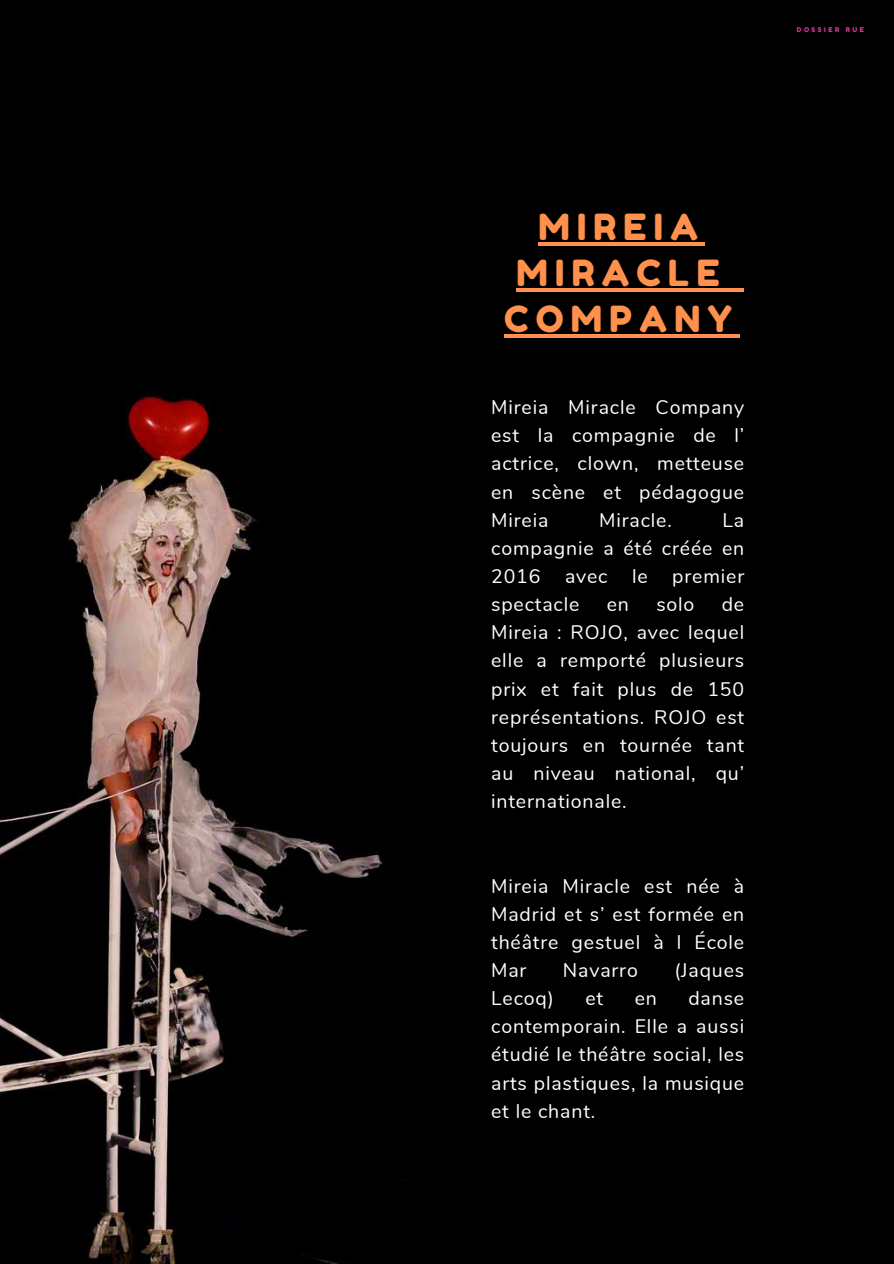
<style>
.page{position:relative;width:894px;height:1264px;background:#fff}
.page>*{position:absolute;margin:0;border:0;box-sizing:border-box;transform-origin:0 0}
.t1{font:36px/46.2px "Fredoka One";letter-spacing:.2em;color:#ff914d;text-align:center}
.t2{font:19.5px/28.2px "Nunito";letter-spacing:.045em;color:#fff;text-align:justify}
.t3{font:6.6px "Fredoka One";letter-spacing:.38em;color:#db349a}
</style>
<div class="page">
<div style="left:0;top:0;width:893px;height:1263px;background:#000"></div>
<img style="left:0;top:395px;width:383px;height:868px">
<hr style="left:538px;top:242px;width:167px;height:3px;background:#ff914d">
<hr style="left:516px;top:288px;width:210px;height:3px;background:#ff914d">
<hr style="left:726px;top:288px;width:17px;height:3px;background:#ff914d">
<hr style="left:504px;top:334px;width:235px;height:3px;background:#ff914d">
<p class="t3" style="left:796px;top:26px;width:69px">DOSSIER RUE</p>
<h1 class="t1" style="left:504px;top:203px;width:230px">MIREIA<br>MIRACLE<br>COMPANY</h1>
<p class="t2" style="left:491px;top:393px;width:254px">Mireia Miracle Company est la compagnie de l’ actrice, clown, metteuse en scène et pédagogue Mireia</p>
<p class="t2" style="left:491px;top:506px;width:254px;text-indent:231px">La compagnie a été créée en 2016</p>
<p class="t2" style="left:599px;top:506px;width:74px">Miracle.</p>
<p class="t2" style="left:565px;top:562px;width:44px">avec</p>
<p class="t2" style="left:632px;top:562px;width:17px">le</p>
<p class="t2" style="left:672px;top:562px;width:73px">premier</p>
<p class="t2" style="left:491px;top:590px;width:90px">spectacle</p>
<p class="t2" style="left:606px;top:590px;width:24px">en</p>
<p class="t2" style="left:656px;top:590px;width:40px">solo</p>
<p class="t2" style="left:491px;top:590px;width:254px;text-indent:230px">de Mireia : ROJO, avec lequel elle a remporté plusieurs prix et fait plus de 150 représentations. ROJO est toujours en tournée tant au niveau national, qu’ internationale.</p>
<p class="t2" style="left:491px;top:872px;width:254px">Mireia Miracle est née à Madrid et s’ est formée en théâtre gestuel à l École Mar</p>
<p class="t2" style="left:563px;top:956px;width:76px">Navarro</p>
<p class="t2" style="left:674px;top:956px;width:71px">(Jaques</p>
<p class="t2" style="left:491px;top:984px;width:64px">Lecoq)</p>
<p class="t2" style="left:585px;top:984px;width:19px">et</p>
<p class="t2" style="left:634px;top:984px;width:24px">en</p>
<p class="t2" style="left:491px;top:984px;width:254px;text-indent:197px">danse contemporain. Elle a aussi étudié le théâtre social, les arts plastiques, la musique et le chant.</p>
</div>
